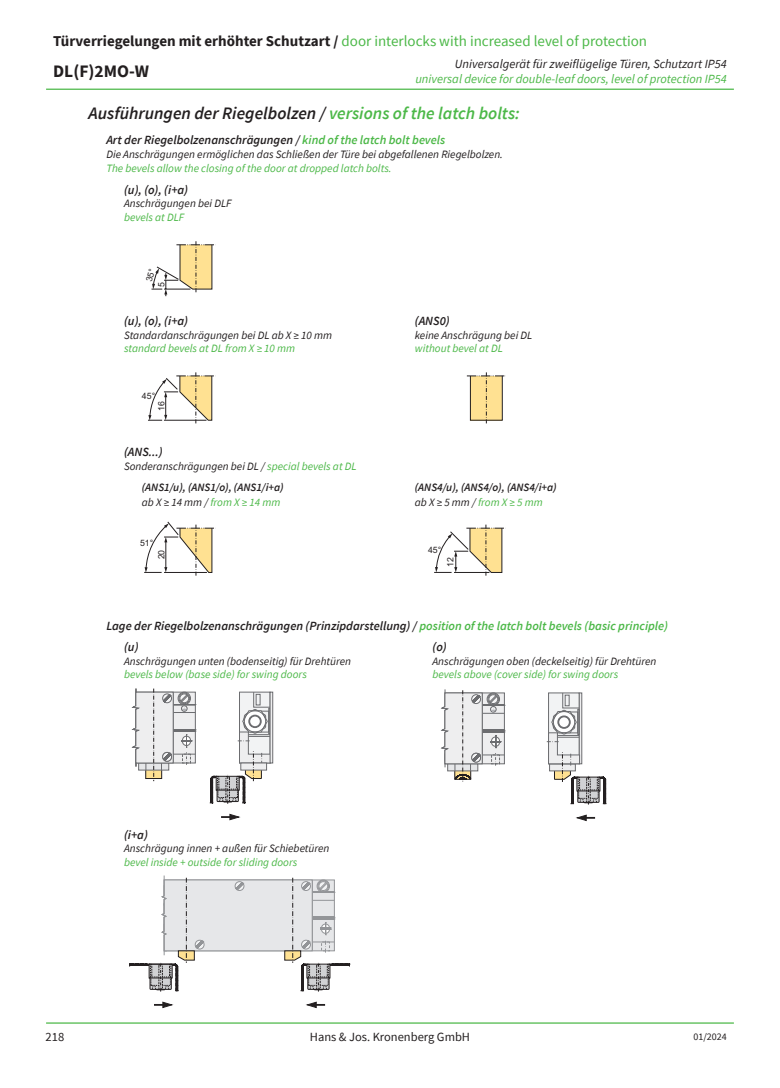
<style>
.page{position:relative;width:780px;height:1088px;background:#fff}
.page>*{position:absolute;margin:0;border:0;box-sizing:border-box;transform-origin:0 0}
.t1{font:italic 600 17.5px "Source Sans Pro";color:#231f20}
.t2{font:700 17.5px "Source Sans Pro";color:#231f20}
.t3{font:15px "Source Sans Pro";color:#4cb848}
.t4{font:italic 600 12.5px/21.2px "Source Sans Pro";color:#231f20}
.t5{font:italic 12.5px "Source Sans Pro";color:#4cb848}
.t6{font:italic 12.5px "Source Sans Pro";color:#231f20}
.t7{font:12.5px "Source Sans Pro";color:#231f20}
.t8{font:italic 11.25px "Source Sans Pro";color:#231f20}
.t9{font:italic 11.25px "Source Sans Pro";color:#4cb848}
.t10{font:italic 600 11.25px/21.6px "Source Sans Pro";color:#231f20}
.t11{font:10px "Source Sans Pro";color:#231f20}
.t12{font:8.75px "Arial";color:#231f20}
.s1{font-weight:700;color:#231f20}
.s2{color:#4cb848}
.s3{font-weight:400}
.s4{font-weight:400;color:#4cb848}
.s5{color:#231f20}
</style>
<div class="page">
<hr style="left:46px;top:1022px;width:687px;height:1px;background:#4cb848">
<hr style="left:46px;top:89px;width:687px;height:1px;background:#4cb848">
<svg style="left:129px;top:875px;width:221px;height:116px"></svg>
<svg style="left:306px;top:1002px;width:19px;height:6px"></svg>
<svg style="left:154px;top:1002px;width:19px;height:6px"></svg>
<svg style="left:144px;top:521px;width:70px;height:55px"></svg>
<svg style="left:434px;top:525px;width:70px;height:51px"></svg>
<svg style="left:148px;top:372px;width:66px;height:52px"></svg>
<svg style="left:467px;top:372px;width:39px;height:52px"></svg>
<svg style="left:546px;top:692px;width:60px;height:112px"></svg>
<svg style="left:440px;top:689px;width:65px;height:93px"></svg>
<svg style="left:576px;top:815px;width:19px;height:6px"></svg>
<svg style="left:131px;top:688px;width:65px;height:93px"></svg>
<div style="left:270px;top:692px;width:3px;height:71px;background:#eeeeef;border:1px solid #6c6d70"></div>
<svg style="left:210px;top:691px;width:61px;height:113px"></svg>
<svg style="left:221px;top:814px;width:19px;height:6px"></svg>
<svg style="left:151px;top:241px;width:63px;height:55px"></svg>
<h2 class="t3" style="left:53px;top:32px;width:595px"><span class="s1">Türverriegelungen mit erhöhter Schutzart /</span> door interlocks with increased level of protection</h2>
<h1 class="t2" style="left:53px;top:60px;width:97px">DL(F)2MO-W</h1>
<p class="t6" style="left:455px;top:56px;width:273px">Universalgerät für zweiflügelige Türen, Schutzart IP54</p>
<p class="t5" style="left:415px;top:71px;width:313px">universal device for double-leaf doors, level of protection IP54</p>
<h1 class="t1" style="left:89px;top:102px;width:433px">Ausführungen der Riegelbolzen / <span class="s2">versions of the latch bolts:</span></h1>
<p class="t4" style="left:106px;top:129px;width:340px">Art der Riegelbolzenanschrägungen / <span class="s2">kind of the latch bolt bevels</span></p>
<p class="t8" style="left:106px;top:147px;width:398px">Die Anschrägungen ermöglichen das Schließen der Türe bei abgefallenen Riegelbolzen.</p>
<p class="t9" style="left:106px;top:161px;width:287px">The bevels allow the closing of the door at dropped latch bolts.</p>
<p class="t4" style="left:124px;top:179px;width:66px">(u), (o), (i+a)</p>
<p class="t8" style="left:124px;top:196px;width:109px">Anschrägungen bei DLF</p>
<p class="t9" style="left:124px;top:210px;width:62px">bevels at DLF</p>
<p class="t12" style="left:158px;top:287px;width:6px;rotate:-90deg">5</p>
<p class="t4" style="left:124px;top:310px;width:66px">(u), (o), (i+a)</p>
<p class="t8" style="left:124px;top:328px;width:209px">Standardanschrägungen bei DL ab X ≥ 10 mm</p>
<p class="t9" style="left:124px;top:341px;width:173px">standard bevels at DL from X ≥ 10 mm</p>
<p class="t12" style="left:142px;top:392px;width:15px">45°</p>
<p class="t12" style="left:158px;top:411px;width:11px;rotate:-90deg">16</p>
<p class="t4" style="left:124px;top:441px;width:40px">(ANS...)</p>
<p class="t10" style="left:142px;top:455px;width:216px;text-indent:-18px"><span class="s3">Sonderanschrägungen bei DL /</span> <span class="s4">special bevels at DL </span>(ANS1/u), (ANS1/o), (ANS1/i+a)</p>
<p class="t9" style="left:142px;top:495px;width:140px"><span class="s5">ab X ≥ 14 mm /</span> from X ≥ 14 mm</p>
<p class="t12" style="left:140px;top:540px;width:15px">51°</p>
<p class="t12" style="left:158px;top:559px;width:11px;rotate:-90deg">20</p>
<p class="t4" style="left:415px;top:310px;width:36px">(ANS0)</p>
<p class="t8" style="left:415px;top:328px;width:119px">keine Anschrägung bei DL</p>
<p class="t9" style="left:415px;top:341px;width:90px">without bevel at DL</p>
<p class="t10" style="left:415px;top:480px;width:143px;line-height:15px">(ANS4/u), (ANS4/o), (ANS4/i+a) <span class="s3">ab X ≥ 5 mm /</span> <span class="s4">from X ≥ 5 mm</span></p>
<p class="t12" style="left:428px;top:547px;width:15px">45°</p>
<p class="t12" style="left:447px;top:567px;width:11px;rotate:-90deg">12</p>
<p class="t4" style="left:124px;top:614px;width:545px;text-indent:-18px">Lage der Riegelbolzenanschrägungen (Prinzipdarstellung) / <span class="s2">position of the latch bolt bevels (basic principle) </span>(u)</p>
<p class="t8" style="left:124px;top:654px;width:228px">Anschrägungen unten (bodenseitig) für Drehtüren</p>
<p class="t9" style="left:124px;top:667px;width:184px">bevels below (base side) for swing doors</p>
<p class="t4" style="left:432px;top:636px;width:16px">(o)</p>
<p class="t8" style="left:432px;top:654px;width:225px">Anschrägungen oben (deckelseitig) für Drehtüren</p>
<p class="t9" style="left:432px;top:667px;width:187px">bevels above (cover side) for swing doors</p>
<p class="t4" style="left:124px;top:824px;width:25px">(i+a)</p>
<p class="t8" style="left:124px;top:841px;width:207px">Anschrägung innen + außen für Schiebetüren</p>
<p class="t9" style="left:124px;top:855px;width:175px">bevel inside + outside for sliding doors</p>
<p class="t7" style="left:46px;top:1029px;width:20px">218</p>
<p class="t7" style="left:310px;top:1029px;width:162px">Hans &amp; Jos. Kronenberg GmbH</p>
<p class="t11" style="left:693px;top:1030px;width:35px">01/2024</p>
</div>
